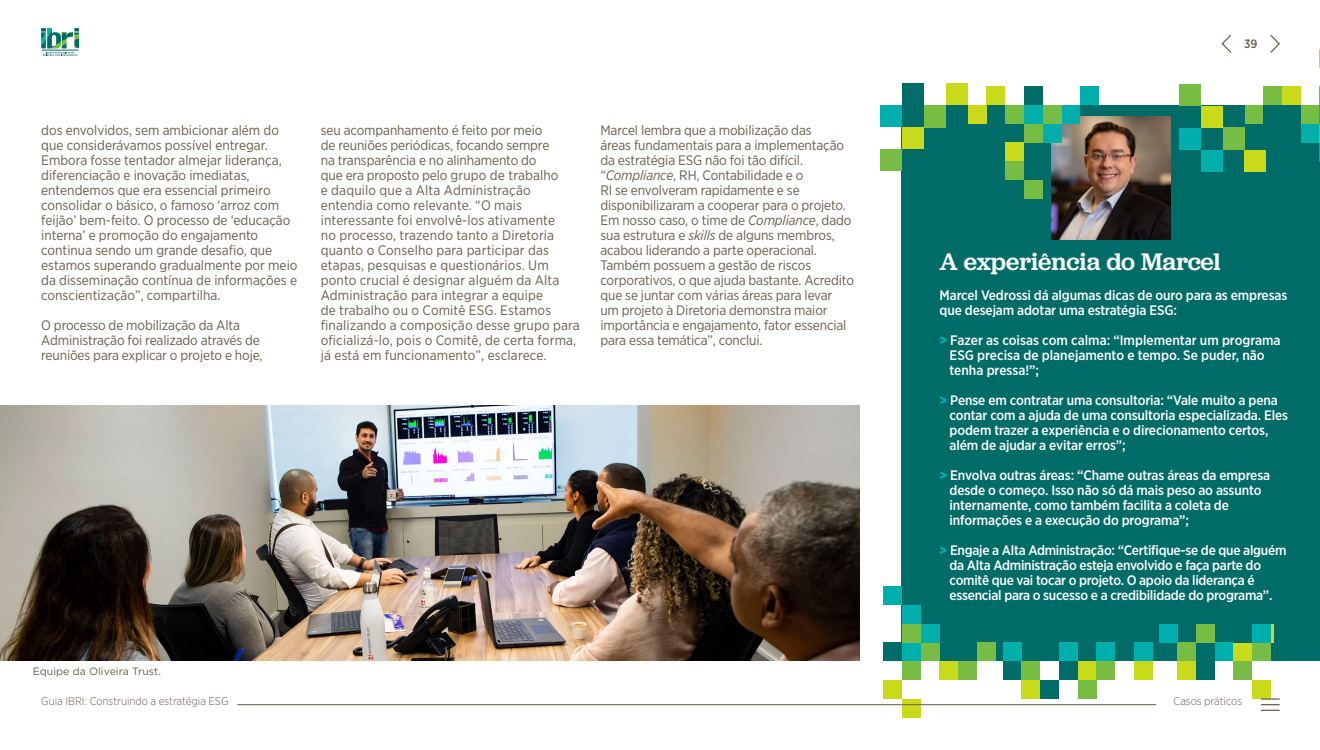
<style>
.page{position:relative;width:1320px;height:750px;background:#fff}
.page>*{position:absolute;margin:0;border:0;box-sizing:border-box;transform-origin:0 0}
.t1{font:500 25px "Jubilat";color:#fff}
.t2{font:13.75px/15px "Gotham Narrow";letter-spacing:-.01em;color:#695e4a}
.t3{font:500 13.75px/15px "Gotham Narrow";letter-spacing:-.01em;color:#fff}
.t4{font:13.75px/15px "Gotham Narrow";letter-spacing:.01em;color:#695e4a}
.t5{font:500 12.12px "Gotham Narrow";color:#695e4a}
.t6{font:300 11.25px "Gotham Narrow";color:#695e4a}
.t7{font:10.62px "Gotham";color:#695e4a}
.s1{font-style:italic}
.s2{font-weight:900;color:#00afac}
</style>
<div class="page">
<div style="left:901px;top:105px;width:419px;height:555px;background:#006c68"></div>
<div style="left:902px;top:83px;width:22px;height:22px;background:#006c68"></div>
<div style="left:946px;top:83px;width:22px;height:22px;background:#c9da1b"></div>
<div style="left:902px;top:127px;width:22px;height:22px;background:#c9da1b"></div>
<div style="left:880px;top:105px;width:22px;height:22px;background:#00afac"></div>
<div style="left:880px;top:149px;width:22px;height:22px;background:#77bc43"></div>
<div style="left:924px;top:105px;width:22px;height:22px;background:#77bc43"></div>
<div style="left:1215px;top:642px;width:19px;height:19px;background:#00afac"></div>
<div style="left:1159px;top:642px;width:18px;height:19px;background:#006c68"></div>
<div style="left:1177px;top:642px;width:19px;height:19px;background:#77bc43"></div>
<div style="left:1234px;top:642px;width:18px;height:19px;background:#c9da1b"></div>
<div style="left:1252px;top:642px;width:19px;height:19px;background:#77bc43"></div>
<div style="left:1159px;top:624px;width:18px;height:18px;background:#00afac"></div>
<div style="left:1196px;top:624px;width:19px;height:18px;background:#77bc43"></div>
<div style="left:1252px;top:624px;width:19px;height:18px;background:#00afac"></div>
<svg style="left:1271px;top:624px;width:2px;height:18px"></svg>
<div style="left:1252px;top:680px;width:19px;height:19px;background:#c9da1b"></div>
<div style="left:1177px;top:661px;width:19px;height:19px;background:#c9da1b"></div>
<div style="left:1196px;top:661px;width:19px;height:19px;background:#006c68"></div>
<div style="left:1234px;top:661px;width:18px;height:19px;background:#77bc43"></div>
<div style="left:1059px;top:661px;width:19px;height:19px;background:#006c68"></div>
<div style="left:1003px;top:661px;width:19px;height:19px;background:#006c68"></div>
<div style="left:1022px;top:661px;width:18px;height:19px;background:#77bc43"></div>
<div style="left:1078px;top:661px;width:18px;height:19px;background:#c9da1b"></div>
<div style="left:1096px;top:661px;width:19px;height:19px;background:#77bc43"></div>
<div style="left:1134px;top:661px;width:19px;height:19px;background:#c9da1b"></div>
<div style="left:1003px;top:642px;width:19px;height:19px;background:#00afac"></div>
<div style="left:1059px;top:642px;width:19px;height:19px;background:#00afac"></div>
<div style="left:1078px;top:642px;width:18px;height:19px;background:#006c68"></div>
<div style="left:1096px;top:642px;width:19px;height:19px;background:#00afac"></div>
<div style="left:1115px;top:642px;width:19px;height:19px;background:#006c68"></div>
<div style="left:1134px;top:642px;width:19px;height:19px;background:#00afac"></div>
<div style="left:1022px;top:680px;width:18px;height:19px;background:#c9da1b"></div>
<div style="left:1040px;top:680px;width:19px;height:19px;background:#006c68"></div>
<div style="left:1078px;top:680px;width:18px;height:19px;background:#77bc43"></div>
<div style="left:921px;top:642px;width:19px;height:19px;background:#77bc43"></div>
<div style="left:977px;top:642px;width:19px;height:19px;background:#77bc43"></div>
<div style="left:958px;top:642px;width:19px;height:19px;background:#006c68"></div>
<div style="left:902px;top:642px;width:19px;height:19px;background:#00afac"></div>
<div style="left:883px;top:642px;width:19px;height:19px;background:#006c68"></div>
<div style="left:902px;top:605px;width:19px;height:19px;background:#00afac"></div>
<div style="left:883px;top:586px;width:19px;height:19px;background:#00afac"></div>
<div style="left:921px;top:624px;width:19px;height:18px;background:#00afac"></div>
<div style="left:902px;top:624px;width:19px;height:18px;background:#77bc43"></div>
<div style="left:883px;top:680px;width:19px;height:19px;background:#c9da1b"></div>
<div style="left:958px;top:661px;width:19px;height:19px;background:#77bc43"></div>
<div style="left:940px;top:661px;width:18px;height:19px;background:#c9da1b"></div>
<div style="left:902px;top:661px;width:19px;height:19px;background:#77bc43"></div>
<div style="left:902px;top:699px;width:19px;height:18px;background:#c9da1b"></div>
<img style="left:0;top:405px;width:859px;height:255px">
<img style="left:1051px;top:116px;width:119px;height:123px">
<div style="left:1301px;top:105px;width:19px;height:19px;background:#77bc43"></div>
<div style="left:1245px;top:105px;width:19px;height:19px;background:#77bc43"></div>
<div style="left:1301px;top:124px;width:19px;height:19px;background:#00afac"></div>
<div style="left:1264px;top:87px;width:18px;height:18px;background:#77bc43"></div>
<div style="left:1282px;top:87px;width:19px;height:18px;background:#c9da1b"></div>
<svg style="left:1319px;top:87px;width:1px;height:75px"></svg>
<svg style="left:1319px;top:49px;width:1px;height:19px"></svg>
<div style="left:1024px;top:124px;width:19px;height:18px;background:#77bc43"></div>
<div style="left:1024px;top:180px;width:19px;height:19px;background:#77bc43"></div>
<div style="left:1024px;top:105px;width:19px;height:19px;background:#00afac"></div>
<div style="left:1024px;top:86px;width:19px;height:19px;background:#006c68"></div>
<div style="left:1061px;top:105px;width:19px;height:19px;background:#00afac"></div>
<div style="left:1080px;top:86px;width:19px;height:19px;background:#00afac"></div>
<div style="left:1043px;top:124px;width:18px;height:18px;background:#00afac"></div>
<div style="left:1043px;top:105px;width:18px;height:19px;background:#77bc43"></div>
<div style="left:986px;top:86px;width:19px;height:19px;background:#c9da1b"></div>
<div style="left:1005px;top:161px;width:19px;height:19px;background:#77bc43"></div>
<div style="left:1005px;top:142px;width:19px;height:19px;background:#c9da1b"></div>
<div style="left:1005px;top:105px;width:19px;height:19px;background:#77bc43"></div>
<div style="left:968px;top:105px;width:18px;height:19px;background:#c9da1b"></div>
<div style="left:1201px;top:150px;width:22px;height:22px;background:#00afac"></div>
<div style="left:1245px;top:150px;width:21px;height:22px;background:#c9da1b"></div>
<div style="left:1201px;top:106px;width:22px;height:22px;background:#c9da1b"></div>
<div style="left:1179px;top:128px;width:22px;height:22px;background:#00afac"></div>
<div style="left:1179px;top:84px;width:22px;height:22px;background:#77bc43"></div>
<div style="left:1223px;top:128px;width:22px;height:22px;background:#77bc43"></div>
<svg style="left:1261px;top:698px;width:19px;height:13px"></svg>
<hr style="left:238px;top:704px;width:918px;height:1px;background:#695e4a">
<svg style="left:41px;top:28px;width:38px;height:28px"></svg>
<svg style="left:1221px;top:34px;width:11px;height:19px"></svg>
<svg style="left:1270px;top:34px;width:10px;height:19px"></svg>
<p class="t2" style="left:41px;top:122px;width:258px">dos envolvidos, sem ambicionar além do que considerávamos possível entregar.<br>Embora fosse tentador almejar liderança, diferenciação e inovação imediatas, entendemos que era essencial primeiro consolidar o básico, o famoso ‘arroz com feijão’ bem-feito. O processo de ‘educação interna’ e promoção do engajamento continua sendo um grande desafio, que estamos superando gradualmente por meio da disseminação contínua de informações e conscientização”, compartilha.</p>
<p class="t2" style="left:41px;top:317px;width:223px">O processo de mobilização da Alta<br>Administração foi realizado através de reuniões para explicar o projeto e hoje,</p>
<p class="t4" style="left:321px;top:122px;width:260px">seu acompanhamento é feito por meio<br>de reuniões periódicas, focando sempre<br>na transparência e no alinhamento do<br>que era proposto pelo grupo de trabalho<br>e daquilo que a Alta Administração entendia como relevante. “O mais interessante foi envolvê-los ativamente<br>no processo, trazendo tanto a Diretoria quanto o Conselho para participar das etapas, pesquisas e questionários. Um ponto crucial é designar alguém da Alta Administração para integrar a equipe<br>de trabalho ou o Comitê ESG. Estamos finalizando a composição desse grupo para oficializá-lo, pois o Comitê, de certa forma, já está em funcionamento”, esclarece.</p>
<p class="t2" style="left:600px;top:122px;width:255px">Marcel lembra que a mobilização das<br>áreas fundamentais para a implementação da estratégia ESG não foi tão difícil. “<span class="s1">Compliance</span>, RH, Contabilidade e o<br>RI se envolveram rapidamente e se disponibilizaram a cooperar para o projeto.<br>Em nosso caso, o time de <span class="s1">Compliance</span>, dado sua estrutura e <span class="s1">skills</span> de alguns membros, acabou liderando a parte operacional.<br>Também possuem a gestão de riscos corporativos, o que ajuda bastante. Acredito que se juntar com várias áreas para levar um projeto à Diretoria demonstra maior importância e engajamento, fator essencial para essa temática”, conclui.</p>
<p class="t7" style="left:33px;top:664px;width:130px">Equipe da Oliveira Trust.</p>
<p class="t5" style="left:1244px;top:36px;width:15px">39</p>
<h1 class="t1" style="left:940px;top:246px;width:283px">A experiência do Marcel</h1>
<p class="t3" style="left:940px;top:287px;width:349px">Marcel Vedrossi dá algumas dicas de ouro para as empresas que desejam adotar uma estratégia ESG:</p>
<p class="t3" style="left:950px;top:332px;width:333px;text-indent:-10px"><span class="s2">&gt;</span> Fazer as coisas com calma: “Implementar um programa<br>ESG precisa de planejamento e tempo. Se puder, não tenha pressa!”;</p>
<p class="t3" style="left:950px;top:392px;width:340px;text-indent:-10px"><span class="s2">&gt;</span> Pense em contratar uma consultoria: “Vale muito a pena contar com a ajuda de uma consultoria especializada. Eles podem trazer a experiência e o direcionamento certos, além de ajudar a evitar erros”;</p>
<p class="t3" style="left:950px;top:467px;width:322px;text-indent:-10px"><span class="s2">&gt;</span> Envolva outras áreas: “Chame outras áreas da empresa desde o começo. Isso não só dá mais peso ao assunto internamente, como também facilita a coleta de informações e a execução do programa”;</p>
<p class="t3" style="left:950px;top:542px;width:338px;text-indent:-10px"><span class="s2">&gt;</span> Engaje a Alta Administração: “Certifique-se de que alguém da Alta Administração esteja envolvido e faça parte do comitê que vai tocar o projeto. O apoio da liderança é essencial para o sucesso e a credibilidade do programa”.</p>
<p class="t6" style="left:41px;top:694px;width:189px">Guia IBRI: Construindo a estratégia ESG</p>
<p class="t6" style="left:1173px;top:694px;width:70px">Casos práticos</p>
</div>
